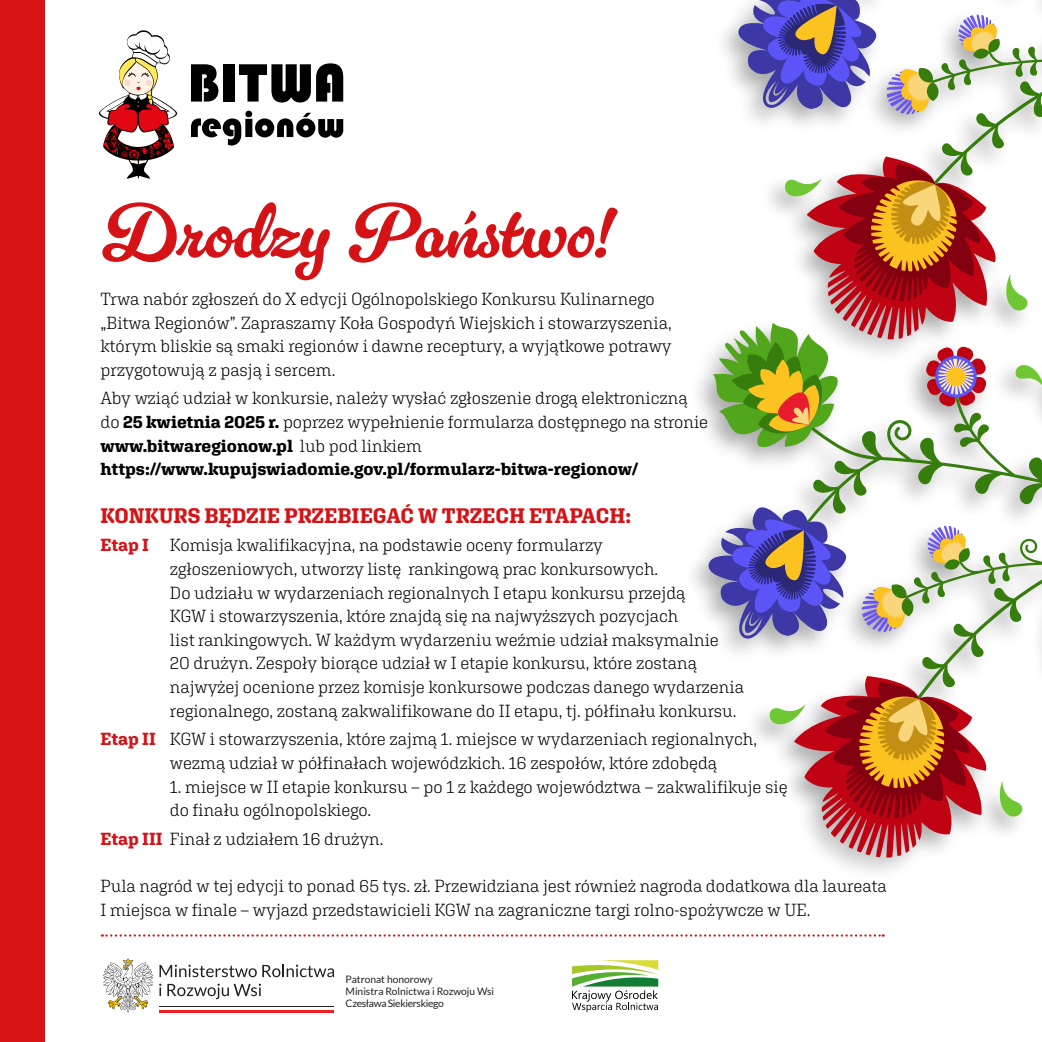
<style>
.page{position:relative;width:1042px;height:1042px;background:#fff}
.page>*{position:absolute;margin:0;border:0;box-sizing:border-box;transform-origin:0 0}
.t1{font:77px "Gelato Luxe";color:#d51317}
.t2{font:700 21px "Aglet Slab";color:#d51317}
.t3{font:300 17.5px/23.6px "Aglet Slab";letter-spacing:-.005em;color:#000}
.t4{font:10.33px/12.2px "Lato";letter-spacing:-.005em;color:#231f20}
.s1{font-weight:700}
.s2{font-weight:700;color:#d51317}
</style>
<div class="page">
<svg style="left:98px;top:30px;width:79px;height:149px"></svg>
<svg style="left:191px;top:64px;width:27px;height:38px"></svg>
<div style="left:223px;top:64px;width:12px;height:38px;background:#000"></div>
<svg style="left:239px;top:63px;width:104px;height:39px"></svg>
<svg style="left:191px;top:111px;width:152px;height:34px"></svg>
<svg style="left:767px;top:452px;width:275px;height:224px"></svg>
<svg style="left:862px;top:582px;width:52px;height:50px"></svg>
<svg style="left:927px;top:526px;width:43px;height:44px"></svg>
<svg style="left:707px;top:499px;width:144px;height:146px"></svg>
<svg style="left:998px;top:781px;width:25px;height:41px"></svg>
<svg style="left:765px;top:676px;width:225px;height:181px"></svg>
<svg style="left:795px;top:0;width:247px;height:157px"></svg>
<div style="left:927px;top:82px;width:11px;height:19px;background:#367d0d;border-radius:50%"></div>
<svg style="left:958px;top:15px;width:43px;height:44px"></svg>
<svg style="left:736px;top:0;width:197px;height:115px"></svg>
<svg style="left:713px;top:157px;width:329px;height:295px"></svg>
<hr style="left:159px;top:1010px;width:175px;height:3px;background:#ed1d24">
<hr style="left:159px;top:1006px;width:175px;height:1px;background:#231f20">
<svg style="left:159px;top:964px;width:175px;height:13px"></svg>
<svg style="left:103px;top:958px;width:50px;height:55px"></svg>
<svg style="left:159px;top:983px;width:2px;height:13px"></svg>
<svg style="left:167px;top:983px;width:94px;height:16px"></svg>
<svg style="left:572px;top:960px;width:86px;height:52px"></svg>
<svg style="left:102px;top:934px;width:781px;height:2px"></svg>
<div style="left:0;top:0;width:45px;height:1042px;background:#d51317"></div>
<h1 class="t1" style="left:100px;top:186px;width:513px">Drodzy Państwo!</h1>
<p class="t3" style="left:100px;top:287px;width:573px">Trwa nabór zgłoszeń do X edycji Ogólnopolskiego Konkursu Kulinarnego „Bitwa Regionów”. Zapraszamy Koła Gospodyń Wiejskich i stowarzyszenia, którym bliskie są smaki regionów i dawne receptury, a wyjątkowe potrawy przygotowują z pasją i sercem.</p>
<p class="t3" style="left:100px;top:386px;width:609px">Aby wziąć udział w konkursie, należy wysłać zgłoszenie drogą elektroniczną do <span class="s1">25 kwietnia 2025 r.</span> poprzez wypełnienie formularza dostępnego na stronie <span class="s1">www.bitwaregionow.pl</span> lub pod linkiem <span class="s1">https://www.kupujswiadomie.gov.pl/formularz-bitwa-regionow/</span></p>
<p class="t2" style="left:100px;top:503px;width:532px">KONKURS BĘDZIE PRZEBIEGAĆ W TRZECH ETAPACH:</p>
<p class="t3" style="left:170px;top:533px;width:576px;text-indent:-69px"><span class="s2">Etap I</span> Komisja kwalifikacyjna, na podstawie oceny formularzy<br>zgłoszeniowych, utworzy listę rankingową prac konkursowych.<br>Do udziału w wydarzeniach regionalnych I etapu konkursu przejdą<br>KGW i stowarzyszenia, które znajdą się na najwyższych pozycjach<br>list rankingowych. W każdym wydarzeniu weźmie udział maksymalnie<br>20 drużyn. Zespoły biorące udział w I etapie konkursu, które zostaną najwyżej ocenione przez komisje konkursowe podczas danego wydarzenia regionalnego, zostaną zakwalifikowane do II etapu, tj. półfinału konkursu.</p>
<p class="t3" style="left:170px;top:727px;width:589px;text-indent:-69px"><span class="s2">Etap II</span> KGW i stowarzyszenia, które zajmą 1. miejsce w wydarzeniach regionalnych, wezmą udział w półfinałach wojewódzkich. 16 zespołów, które zdobędą</p>
<p class="t3" style="left:170px;top:774px;width:619px">1. miejsce w II etapie konkursu – po 1 z każdego województwa – zakwalifikuje się do finału ogólnopolskiego.</p>
<p class="t3" style="left:100px;top:826px;width:284px"><span class="s2">Etap III</span> Finał z udziałem 16 drużyn.</p>
<p class="t3" style="left:100px;top:874px;width:788px">Pula nagród w tej edycji to ponad 65 tys. zł. Przewidziana jest również nagroda dodatkowa dla laureata<br>I miejsca w finale – wyjazd przedstawicieli KGW na zagraniczne targi rolno-spożywcze w UE.</p>
<p class="t4" style="left:346px;top:972px;width:150px">Patronat honorowy<br>Ministra Rolnictwa i Rozwoju Wsi<br>Czesława Siekierskiego</p>
</div>
